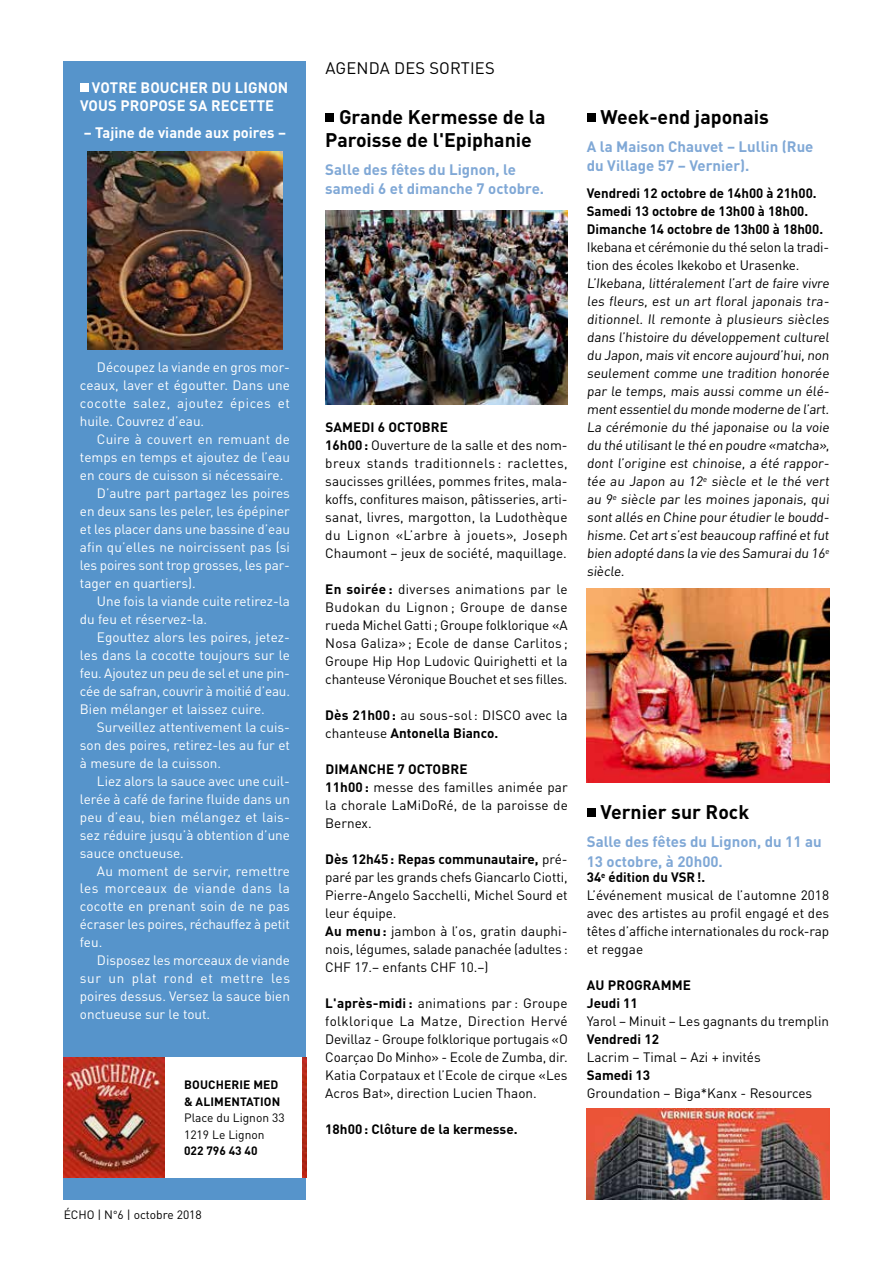
<style>
.page{position:relative;width:893px;height:1263px;background:#fff}
.page>*{position:absolute;margin:0;border:0;box-sizing:border-box;transform-origin:0 0}
.t1{font:700 19.5px/23.4px "DIN Pro";color:#000}
.t2{font:16.5px "DINOT";letter-spacing:.01em;color:#000}
.t3{font:700 15px/19.5px "DINOT";color:#80a8d6}
.t4{font:700 15px/18px "DINOT";letter-spacing:.01em;color:#fff}
.t5{font:13.5px/18px "DINOT";color:#000}
.t6{font:13.5px/18px "DINOT";color:#fff;text-align:justify}
.t7{font:700 13.5px/18px "DINOT";color:#000}
.t8{font:13.5px "DINOT";letter-spacing:.03em;color:#fff}
.t9{font:13.5px "DINOT";letter-spacing:.045em;color:#fff}
.t10{font:12px/16.5px "DINOT";color:#000}
.t11{font:700 12px/16.5px "DINOT";letter-spacing:.01em;color:#000}
.s1{font-size:10.05px}
.s2{font-weight:700}
</style>
<div class="page">
<div style="left:325px;top:113px;width:9px;height:8px;background:#000"></div>
<div style="left:587px;top:113px;width:8px;height:8px;background:#000"></div>
<div style="left:587px;top:808px;width:8px;height:9px;background:#000"></div>
<img style="left:325px;top:210px;width:243px;height:195px">
<img style="left:587px;top:588px;width:243px;height:195px">
<img style="left:587px;top:1109px;width:242px;height:91px">
<div style="left:64px;top:1178px;width:242px;height:21px;background:#5694cb"></div>
<div style="left:64px;top:62px;width:242px;height:995px;background:#5694cb"></div>
<div style="left:80px;top:83px;width:8px;height:9px;background:#fff"></div>
<img style="left:64px;top:1057px;width:100px;height:121px">
<img style="left:87px;top:151px;width:196px;height:198px">
<img style="left:302px;top:1057px;width:4px;height:121px">
<p class="t4" style="left:80px;top:78px;width:210px;text-indent:12px">VOTRE BOUCHER DU LIGNON<br>VOUS PROPOSE SA RECETTE</p>
<p class="t4" style="left:84px;top:123px;width:204px">– Tajine de viande aux poires –</p>
<p class="t6" style="left:80px;top:357px;width:212px;text-indent:17px">Découpez la viande en gros mor&shy;ceaux, laver et égoutter. Dans une cocotte salez, ajoutez épices et huile. Couvrez d’eau.</p>
<p class="t6" style="left:97px;top:429px;width:194px">Cuire à couvert en remuant de</p>
<p class="t6" style="left:80px;top:447px;width:212px">temps en temps et ajoutez de l’eau</p>
<p class="t6" style="left:80px;top:465px;width:205px">en cours de cuisson si nécessaire.</p>
<p class="t6" style="left:97px;top:483px;width:194px">D’autre part partagez les poires</p>
<p class="t6" style="left:80px;top:501px;width:212px">en deux sans les peler, les épépiner</p>
<p class="t6" style="left:80px;top:519px;width:212px">et les placer dans une bassine d’eau</p>
<p class="t6" style="left:80px;top:537px;width:212px">afin qu’elles ne noircissent pas (si</p>
<p class="t6" style="left:80px;top:555px;width:212px">les poires sont trop grosses, les par-</p>
<p class="t6" style="left:80px;top:573px;width:117px">tager en quartiers).</p>
<p class="t6" style="left:97px;top:591px;width:194px">Une fois la viande cuite retirez-la</p>
<p class="t6" style="left:80px;top:609px;width:129px">du feu et réservez-la.</p>
<p class="t6" style="left:97px;top:627px;width:195px">Egouttez alors les poires, jetez-</p>
<p class="t6" style="left:80px;top:645px;width:212px">les dans la cocotte toujours sur le</p>
<p class="t6" style="left:80px;top:663px;width:212px">feu. Ajoutez un peu de sel et une pin-</p>
<p class="t6" style="left:80px;top:681px;width:212px">cée de safran, couvrir à moitié d’eau.</p>
<p class="t6" style="left:80px;top:699px;width:186px">Bien mélanger et laissez cuire.</p>
<p class="t6" style="left:97px;top:717px;width:195px">Surveillez attentivement la cuis-</p>
<p class="t6" style="left:80px;top:735px;width:212px">son des poires, retirez-les au fur et</p>
<p class="t6" style="left:80px;top:753px;width:143px">à mesure de la cuisson.</p>
<p class="t6" style="left:97px;top:771px;width:194px">Liez alors la sauce avec une cuil-</p>
<p class="t6" style="left:80px;top:789px;width:212px">lerée à café de farine fluide dans un</p>
<p class="t6" style="left:80px;top:807px;width:212px">peu d’eau, bien mélangez et lais-</p>
<p class="t6" style="left:80px;top:825px;width:212px">sez réduire jusqu’à obtention d’une</p>
<p class="t6" style="left:80px;top:843px;width:105px">sauce onctueuse.</p>
<p class="t6" style="left:97px;top:861px;width:195px">Au moment de servir, remettre</p>
<p class="t8" style="left:80px;top:880px;width:211px">les morceaux de viande dans la</p>
<p class="t6" style="left:80px;top:897px;width:212px">cocotte en prenant soin de ne pas</p>
<p class="t6" style="left:80px;top:915px;width:212px">écraser les poires, réchauffez à petit</p>
<p class="t6" style="left:80px;top:933px;width:24px">feu.</p>
<p class="t6" style="left:97px;top:951px;width:195px">Disposez les morceaux de viande</p>
<p class="t9" style="left:80px;top:970px;width:212px">sur un plat rond et mettre les</p>
<p class="t6" style="left:80px;top:987px;width:212px">poires dessus. Versez la sauce bien</p>
<p class="t6" style="left:80px;top:1005px;width:132px">onctueuse sur le tout.</p>
<p class="t11" style="left:184px;top:1076px;width:98px">BOUCHERIE MED &amp; ALIMENTATION</p>
<p class="t10" style="left:184px;top:1109px;width:102px">Place du Lignon 33<br>1219 Le Lignon</p>
<p class="t11" style="left:184px;top:1142px;width:75px">022 796 43 40</p>
<p class="t10" style="left:64px;top:1206px;width:140px">ÉCHO | N<span class="s1">°</span>6 | octobre 2018</p>
<p class="t2" style="left:325px;top:58px;width:171px">AGENDA DES SORTIES</p>
<h1 class="t1" style="left:325px;top:104px;width:222px;text-indent:14px">Grande Kermesse de la<br>Paroisse de l'Epiphanie</h1>
<p class="t3" style="left:325px;top:159px;width:220px">Salle des fêtes du Lignon, le samedi 6 et dimanche 7 octobre.</p>
<p class="t5" style="left:325px;top:418px;width:244px"><span class="s2">SAMEDI 6 OCTOBRE<br>16h00:</span> Ouverture de la salle et des nom&shy;breux stands traditionnels : raclettes, saucisses grillées, pommes frites, mala&shy;koffs, confitures maison, pâtisseries, arti&shy;sanat, livres, margotton, la Ludothèque du Lignon «L’arbre à jouets», Joseph Chaumont – jeux de société, maquillage.</p>
<p class="t5" style="left:325px;top:580px;width:244px;text-align:justify"><span class="s2">En soirée :</span> diverses animations par le Budokan du Lignon ; Groupe de danse rueda Michel Gatti; Groupe folklorique «A Nosa Galiza» ; Ecole de danse Carlitos ; Groupe Hip Hop Ludovic Quirighetti et la chanteuse Véronique Bouchet et ses filles.</p>
<p class="t5" style="left:325px;top:706px;width:244px"><span class="s2">Dès 21h00 :</span> au sous-sol: DISCO avec la chanteuse <span class="s2">Antonella Bianco.</span></p>
<p class="t5" style="left:325px;top:760px;width:244px"><span class="s2">DIMANCHE 7 OCTOBRE<br>11h00 :</span> messe des familles animée par la chorale LaMiDoRé, de la paroisse de<br>Bernex.</p>
<p class="t5" style="left:325px;top:850px;width:244px"><span class="s2">Dès 12h45: Repas communautaire,</span> pré&shy;paré par les grands chefs Giancarlo Ciotti, Pierre-Angelo Sacchelli, Michel Sourd et leur équipe.<br><span class="s2">Au menu:</span> jambon à l’os, gratin dauphi&shy;nois, légumes, salade panachée (adultes :<br>CHF 17.– enfants CHF 10.–)</p>
<p class="t5" style="left:325px;top:994px;width:244px;text-align:justify"><span class="s2">L'après-midi :</span> animations par : Groupe folklorique La Matze, Direction Hervé Devillaz - Groupe folklorique portugais «O Coarçao Do Minho» - Ecole de Zumba, dir.<br>Katia Corpataux et l’Ecole de cirque «Les Acros Bat», direction Lucien Thaon.</p>
<p class="t7" style="left:325px;top:1120px;width:194px">18h00: Clôture de la kermesse.</p>
<h1 class="t1" style="left:600px;top:104px;width:170px">Week-end japonais</h1>
<p class="t3" style="left:587px;top:136px;width:228px">A la Maison Chauvet – Lullin (Rue du Village 57 – Vernier).</p>
<p class="t7" style="left:587px;top:184px;width:238px">Vendredi 12 octobre de 14h00 à 21h00.<br>Samedi 13 octobre de 13h00 à 18h00.<br>Dimanche 14 octobre de 13h00 à 18h00.</p>
<p class="t5" style="left:587px;top:238px;width:246px">Ikebana et cérémonie du thé selon la tradi&shy;tion des écoles Ikekobo et Urasenke.<br>L’Ikebana, littéralement l’art de faire vivre les fleurs, est un art floral japonais tra&shy;ditionnel. Il remonte à plusieurs siècles dans l’histoire du développement culturel du Japon,mais vit encore aujourd’hui,non seulement comme une tradition honorée par le temps, mais aussi comme un élé&shy;ment essentieldu monde moderne de l’art.<br>La cérémonie du thé japonaise ou la voie du thé utilisant le thé en poudre «matcha», dont l’origine est chinoise, a été rappor&shy;tée au Japon au 12<sup>e</sup> siècle et le thé vert au 9<sup>e</sup> siècle par les moines japonais, qui sont allés en Chine pour étudier le boudd&shy;hisme.Cet art s’est beaucoup raffiné et fut bien adopté dans la vie des Samuraidu 16<sup>e </sup>siècle.</p>
<h1 class="t1" style="left:600px;top:799px;width:150px">Vernier sur Rock</h1>
<p class="t3" style="left:587px;top:831px;width:236px">Salle des fêtes du Lignon, du 11 au<br>13 octobre, à 20h00.</p>
<p class="t5" style="left:587px;top:868px;width:244px"><span class="s2">34</span><sup>e</sup> <span class="s2">édition du VSR!.<br></span>L’événement musical de l’automne 2018 avec des artistes au profil engagé et des têtes d’affiche internationales du rock-rap et reggae</p>
<p class="t7" style="left:587px;top:976px;width:106px">AU PROGRAMME<br>Jeudi 11</p>
<p class="t5" style="left:587px;top:1012px;width:244px">Yarol – Minuit – Les gagnants du tremplin</p>
<p class="t7" style="left:587px;top:1030px;width:74px">Vendredi 12</p>
<p class="t5" style="left:587px;top:1048px;width:175px">Lacrim – Timal – Azi + invités</p>
<p class="t7" style="left:587px;top:1066px;width:65px">Samedi 13</p>
<p class="t5" style="left:587px;top:1084px;width:227px">Groundation – Biga*Kanx - Resources</p>
</div>
